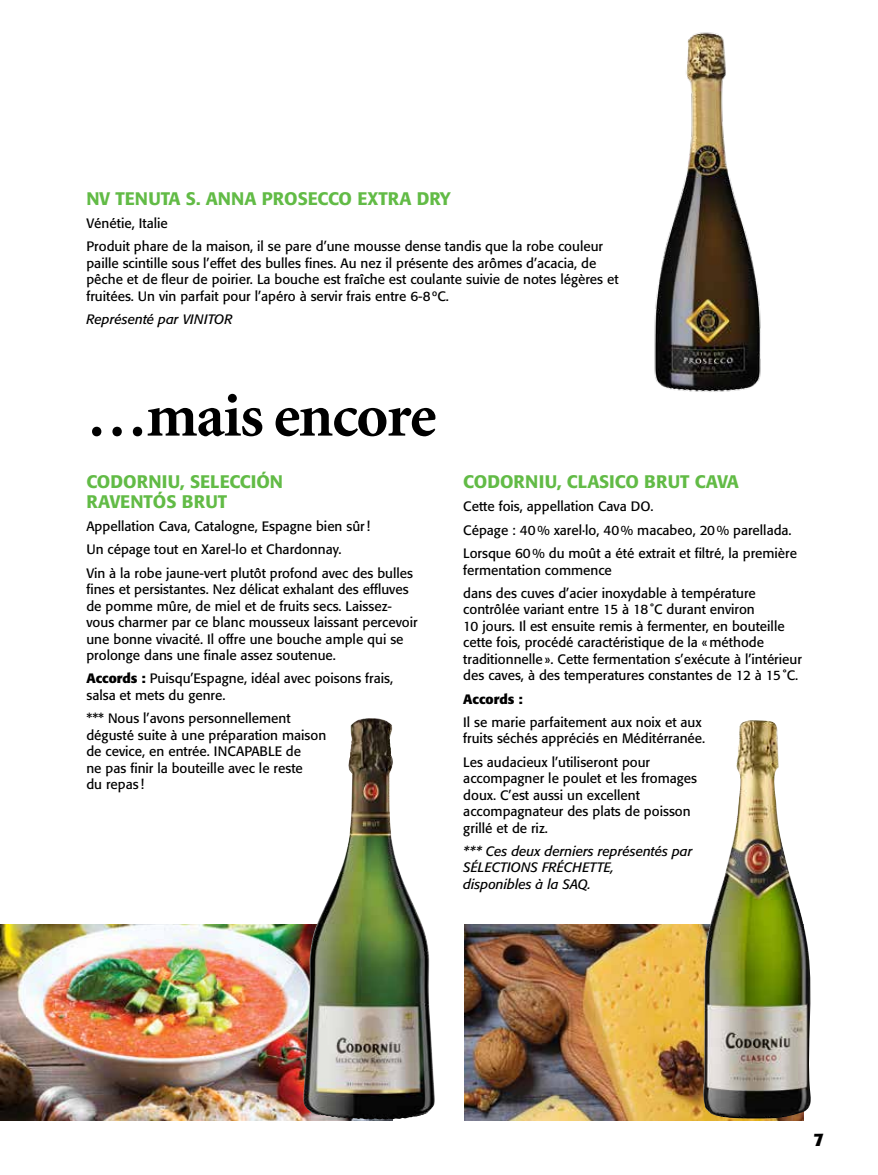
<style>
.page{position:relative;width:878px;height:1175px;background:#fff}
.page>*{position:absolute;margin:0;border:0;box-sizing:border-box;transform-origin:0 0}
.t1{font:700 61.2px "Minion";color:#000}
.t2{font:500 18px/19.5px "Formata";color:#62bb46}
.t3{font:700 18px "Formata";color:#000}
.t4{font:13.5px/16.5px "Formata";color:#000}
.t5{font:italic 13.5px/16.5px "Formata";color:#000}
.t6{font:700 13.5px "Formata";color:#000}
.s1{font-weight:700}
</style>
<div class="page">
<img style="left:464px;top:924px;width:339px;height:196px">
<img style="left:654px;top:32px;width:107px;height:360px">
<img style="left:700px;top:720px;width:110px;height:399px">
<img style="left:0;top:924px;width:392px;height:196px">
<img style="left:303px;top:718px;width:77px;height:401px">
<h2 class="t2" style="left:86px;top:189px;width:145px">NV TENUTA S. ANNA</h2>
<h2 class="t2" style="left:262px;top:189px;width:191px">PROSECCO EXTRA DRY</h2>
<p class="t4" style="left:86px;top:212px;width:518px;line-height:23.2px">Vénétie, Italie<br>Produit phare de la maison, il se pare d’une mousse dense tandis que la robe couleur</p>
<p class="t4" style="left:86px;top:255px;width:533px">paille scintille sous l’effet des bulles fines. Au nez il présente des arômes d’acacia, de pêche et de fleur de poirier. La bouche est fraîche est coulante suivie de notes légères et fruitées. Un vin parfait pour l’apéro à servir frais entre 6-8ºC.</p>
<p class="t5" style="left:86px;top:311px;width:147px">Représenté par VINITOR</p>
<h1 class="t1" style="left:86px;top:385px;width:351px">…mais encore</h1>
<h2 class="t2" style="left:86px;top:472px;width:196px">CODORN IU, SELECCIÓN<br>RAVENTÓS BRUT</h2>
<p class="t4" style="left:86px;top:514px;width:328px;line-height:23.2px">Appellation Cava, Catalogne, Espagne bien sûr!<br>Un cépage tout en Xarel-lo et Chardonnay.<br>Vin à la robe jaune-vert plutôt profond avec des bulles</p>
<p class="t4" style="left:86px;top:581px;width:332px">fines et persistantes. Nez délicat exhalant des effluves de pomme mûre, de miel et de fruits secs. Laissez&shy;vous charmer par ce blanc mousseux laissant percevoir une bonne vivacité. Il offre une bouche ample qui se prolonge dans une finale assez soutenue.</p>
<p class="t4" style="left:86px;top:670px;width:308px"><span class="s1">Accords :</span> Puisqu’Espagne, idéal avec poisons frais, salsa et mets du genre.</p>
<p class="t4" style="left:86px;top:710px;width:241px">*** Nous l’avons personnellement dégusté suite à une préparation maison de cevice, en entrée. INCAPABLE de<br>ne pas finir la bouteille avec le reste<br>du repas !</p>
<h2 class="t2" style="left:463px;top:472px;width:255px">CODORN IU, CLASICO BRUT CAVA</h2>
<p class="t4" style="left:463px;top:495px;width:335px;line-height:23.2px">Cette fois, appellation Cava DO.<br>Cépage : 40% xarel·lo, 40% macabeo, 20% parellada.<br>Lorsque 60% du moût a été extrait et filtré, la première</p>
<p class="t4" style="left:463px;top:558px;width:294px;line-height:23.2px">fermentation commence<br>dans des cuves d’acier inoxydable à température</p>
<p class="t4" style="left:463px;top:601px;width:340px">contrôlée variant entre 15 à 18˚C durant environ<br>10 jours. Il est ensuite remis à fermenter, en bouteille cette fois, procédé caractéristique de la «méthode traditionnelle». Cette fermentation s’exécute à l’intérieur des caves, à des temperatures constantes de 12 à 15˚C.</p>
<p class="t6" style="left:463px;top:690px;width:61px">Accords :</p>
<p class="t4" style="left:463px;top:713px;width:243px">Il se marie parfaitement aux noix et aux fruits séchés appréciés en Méditérranée.</p>
<p class="t4" style="left:463px;top:753px;width:235px">Les audacieux l’utiliseront pour accompagner le poulet et les fromages doux. C’est aussi un excellent accompagnateur des plats de poisson grillé et de riz.</p>
<p class="t5" style="left:463px;top:842px;width:231px">*** Ces deux derniers représentés par<br>SÉLECTIONS FRÉCHETTE,<br>disponibles à la SAQ.</p>
<h2 class="t3" style="left:813px;top:1128px;width:12px">7</h2>
</div>
